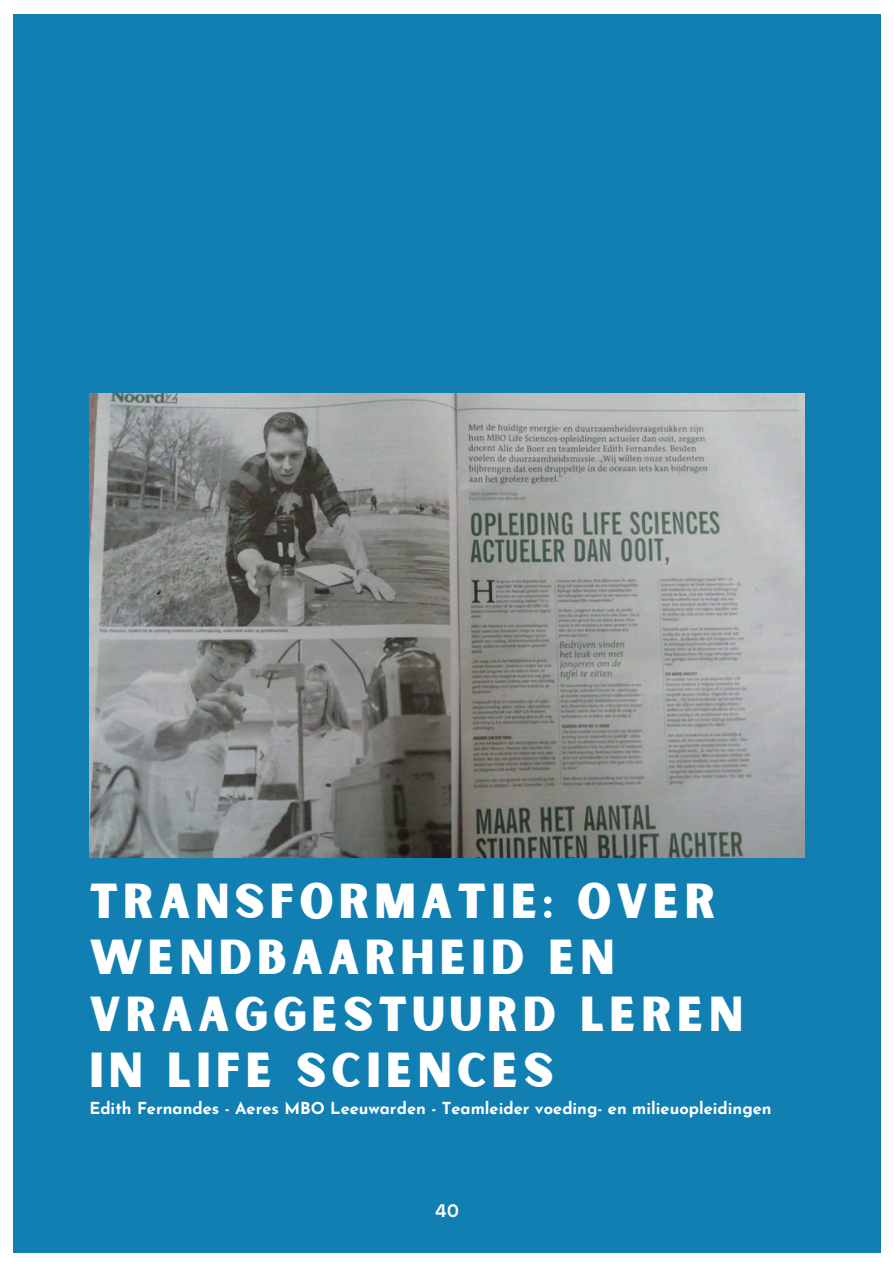
<style>
.page{position:relative;width:894px;height:1264px;background:#fff}
.page>*{position:absolute;margin:0;border:0;box-sizing:border-box;transform-origin:0 0}
.t1{font:46.95px/56.2px "Sunborn Sans One";letter-spacing:.105em;color:#fff}
.t2{font:18px "Poly Sans Median";color:#fff}
.t3{font:700 16.5px "Josefin Sans";color:#fff}
</style>
<div class="page">
<div style="left:13px;top:14px;width:867px;height:1238px;background:#117fb1"></div>
<img style="left:89px;top:394px;width:715px;height:463px">
<h1 class="t1" style="left:89px;top:875px;width:655px">TRANSFORMATIE: OVER<br>WENDBAARHEID EN<br>VRAAGGESTUURD LEREN<br>IN LIFE SCIENCES</h1>
<p class="t3" style="left:89px;top:1101px;width:683px">Edith Fernandes - Aeres MBO Leeuwarden - Teamleider voeding- en milieuopleidingen</p>
<p class="t2" style="left:434px;top:1202px;width:26px">40</p>
</div>
